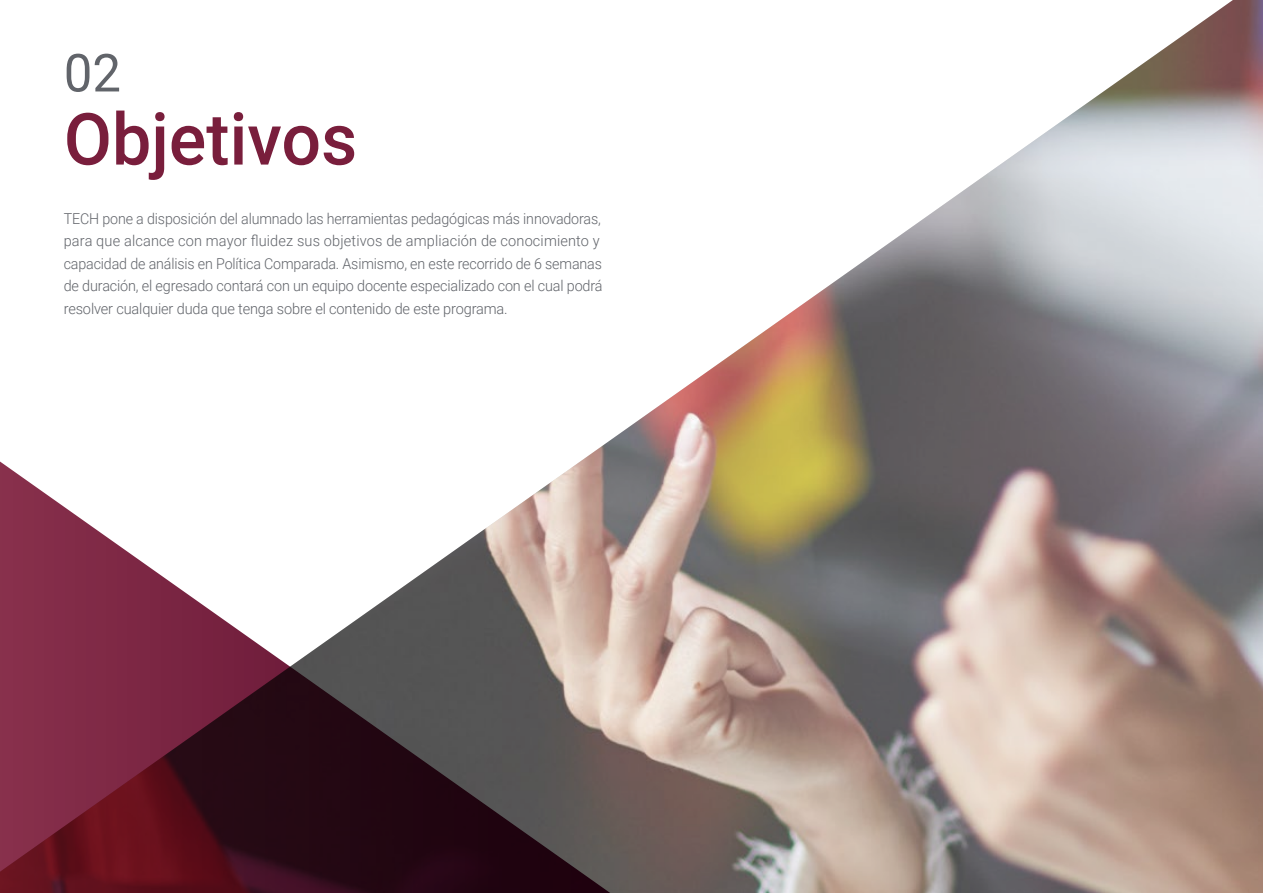
<style>
.page{position:relative;width:1263px;height:893px;background:#fff}
.page>*{position:absolute;margin:0;border:0;box-sizing:border-box;transform-origin:0 0}
.t1{font:500 72px "Roboto";color:#791e3c}
.t2{font:52.5px "Roboto";color:#61646a}
.t3{font:300 15px/22.5px "Roboto";letter-spacing:-.01em;color:#61646a;scale:.95 1}
</style>
<div class="page">
<img style="left:602px;top:0;width:661px;height:893px">
<svg style="left:0;top:446px;width:640px;height:447px"></svg>
<h2 class="t2" style="left:64px;top:36px;width:59px">02</h2>
<h1 class="t1" style="left:64px;top:89px;width:295px">Objetivos</h1>
<p class="t3" style="left:64px;top:207px;width:569px">TECH pone a disposición del alumnado las herramientas pedagógicas más innovadoras, para que alcance con mayor fluidez sus objetivos de ampliación de conocimiento y capacidad de análisis en Política Comparada. Asimismo, en este recorrido de 6 semanas de duración, el egresado contará con un equipo docente especializado con el cual podrá resolver cualquier duda que tenga sobre el contenido de este programa.</p>
</div>
